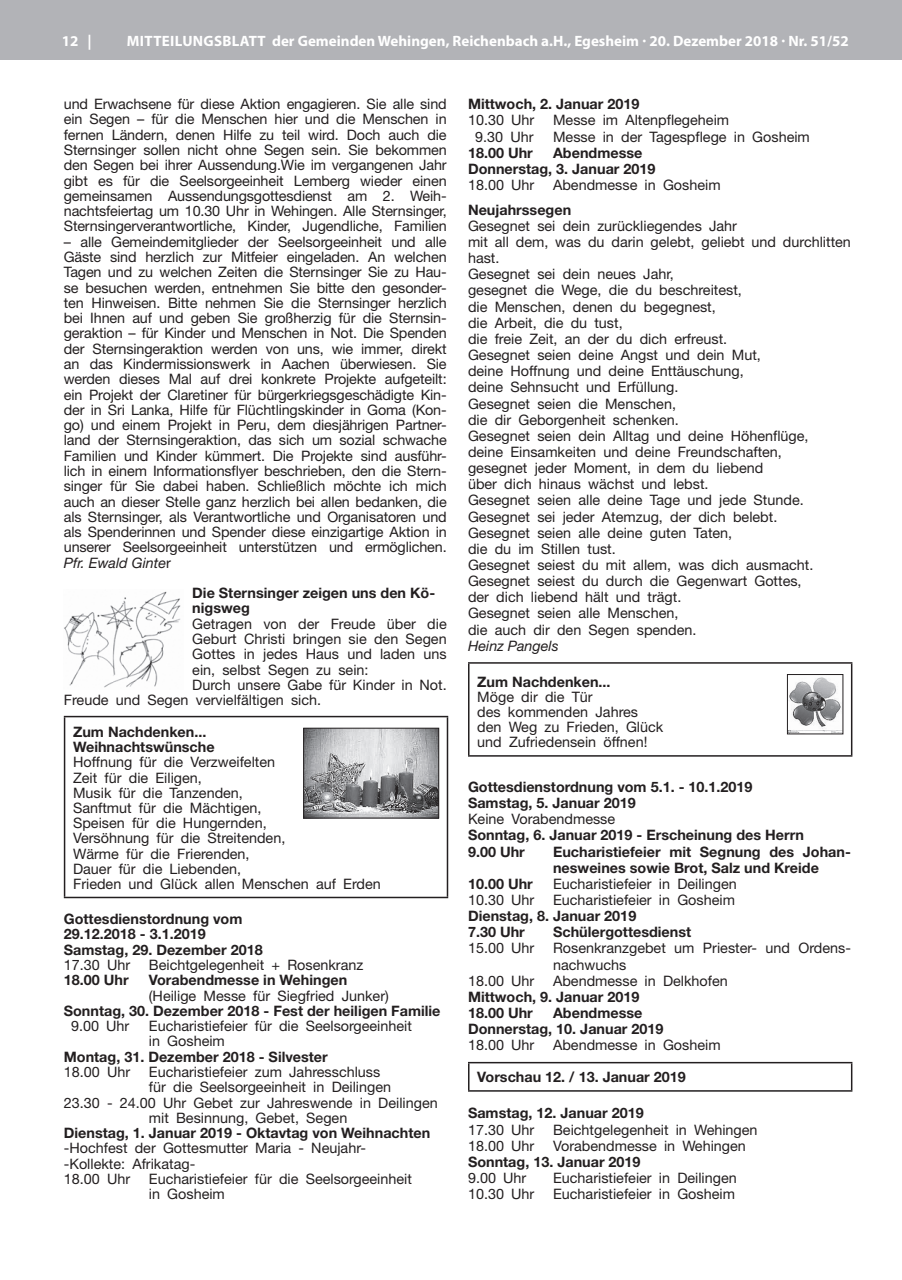
<style>
.page{position:relative;width:902px;height:1280px;background:#fff}
.page>*{position:absolute;margin:0;border:0;box-sizing:border-box;transform-origin:0 0}
.t1{font:700 15px "Myriad Pro";color:#fff}
.t2{font:14.4px/15.3px "Helvetica Neue";color:#231f20}
.t3{font:700 14.4px/16.2px "Helvetica Neue";color:#231f20}
.t4{font:italic 14.4px "Helvetica Neue";color:#231f20}
.s1{font-style:italic}
</style>
<div class="page">
<hr style="left:901px;top:0;width:1px;height:60px;background:#b2b3b7">
<div style="left:0;top:0;width:901px;height:60px;background:#b2b3b7"></div>
<img style="left:64px;top:591px;width:117px;height:97px">
<hr style="left:64px;top:716px;width:384px;height:1px;background:#231f20">
<hr style="left:64px;top:717px;width:1px;height:180px;background:#231f20">
<hr style="left:446px;top:717px;width:2px;height:180px;background:#231f20">
<hr style="left:64px;top:897px;width:384px;height:1px;background:#231f20">
<img style="left:305px;top:730px;width:132px;height:86px">
<div style="left:303px;top:728px;width:136px;height:90px;border:1px solid #231f20"></div>
<hr style="left:468px;top:662px;width:384px;height:2px;background:#231f20">
<hr style="left:468px;top:664px;width:1px;height:91px;background:#231f20">
<hr style="left:850px;top:664px;width:2px;height:91px;background:#231f20">
<hr style="left:468px;top:755px;width:384px;height:2px;background:#231f20">
<img style="left:789px;top:677px;width:52px;height:55px">
<div style="left:787px;top:674px;width:56px;height:60px;border:1px solid #231f20"></div>
<hr style="left:468px;top:1062px;width:384px;height:1px;background:#231f20">
<svg style="left:468px;top:1063px;width:1px;height:27px"></svg>
<hr style="left:850px;top:1063px;width:2px;height:27px;background:#231f20">
<hr style="left:468px;top:1090px;width:384px;height:2px;background:#231f20">
<p class="t1" style="left:62px;top:31px;width:31px">12 |</p>
<p class="t1" style="left:127px;top:31px;width:723px">MITTEILUNGSBLATT der Gemeinden Wehingen, Reichenbach a.H., Egesheim · 20. Dezember 2018 · Nr. 51/52</p>
<p class="t2" style="left:64px;top:96px;width:384px;text-align:justify">und Erwachsene für diese Aktion engagieren. Sie alle sind ein Segen – für die Menschen hier und die Menschen in fernen Ländern, denen Hilfe zu teil wird. Doch auch die Sternsinger sollen nicht ohne Segen sein. Sie bekommen den Segen bei ihrer Aussendung.Wie im vergangenen Jahr gibt es für die Seelsorgeeinheit Lemberg wieder einen gemeinsamen Aussendungsgottesdienst am 2. Weih&shy;nachtsfeiertag um 10.30 Uhr in Wehingen. Alle Sternsinger, Sternsingerverantwortliche, Kinder, Jugendliche, Familien</p>
<p class="t2" style="left:64px;top:234px;width:384px;text-align:justify">– alle Gemeindemitglieder der Seelsorgeeinheit und alle Gäste sind herzlich zur Mitfeier eingeladen. An welchen Tagen und zu welchen Zeiten die Sternsinger Sie zu Hau&shy;se besuchen werden, entnehmen Sie bitte den gesonder&shy;ten Hinweisen. Bitte nehmen Sie die Sternsinger herzlich bei Ihnen auf und geben Sie großherzig für die Sternsin&shy;geraktion – für Kinder und Menschen in Not. Die Spenden der Sternsingeraktion werden von uns, wie immer, direkt an das Kindermissionswerk in Aachen überwiesen. Sie werden dieses Mal auf drei konkrete Projekte aufgeteilt: ein Projekt der Claretiner für bürgerkriegsgeschädigte Kin&shy;der in Sri Lanka, Hilfe für Flüchtlingskinder in Goma (Kon&shy;go) und einem Projekt in Peru, dem diesjährigen Partner&shy;land der Sternsingeraktion, das sich um sozial schwache Familien und Kinder kümmert. Die Projekte sind ausführ&shy;lich in einem Informationsflyer beschrieben, den die Stern&shy;singer für Sie dabei haben. Schließlich möchte ich mich auch an dieser Stelle ganz herzlich bei allen bedanken, die als Sternsinger, als Verantwortliche und Organisatoren und als Spenderinnen und Spender diese einzigartige Aktion in unserer Seelsorgeeinheit unterstützen und ermöglichen.<br><span class="s1">Pfr. Ewald Ginte</span>r</p>
<p class="t3" style="left:192px;top:585px;width:244px;line-height:15.3px">Die Sternsinger zeigen uns den Kö&shy;nigsweg</p>
<p class="t2" style="left:192px;top:616px;width:256px">Getragen von der Freude über die</p>
<p class="t2" style="left:192px;top:631px;width:256px">Geburt Christi bringen sie den Segen</p>
<p class="t2" style="left:192px;top:646px;width:256px">Gottes in jedes Haus und laden uns</p>
<p class="t2" style="left:192px;top:662px;width:178px">ein, selbst Segen zu sein:</p>
<p class="t2" style="left:192px;top:677px;width:256px">Durch unsere Gabe für Kinder in Not.</p>
<p class="t2" style="left:64px;top:692px;width:259px">Freude und Segen vervielfältigen sich.</p>
<p class="t3" style="left:73px;top:724px;width:143px;line-height:15.1px">Zum Nachdenken...<br>Weihnachtswünsche</p>
<p class="t2" style="left:73px;top:754px;width:309px">Hoffnung für die Verzweifelten<br>Zeit für die Eiligen,<br>Musik für die Tanzenden,<br>Sanftmut für die Mächtigen,<br>Speisen für die Hungernden,<br>Versöhnung für die Streitenden,<br>Wärme für die Frierenden,<br>Dauer für die Liebenden,<br>Frieden und Glück allen Menschen auf Erden</p>
<p class="t3" style="left:64px;top:911px;width:200px;line-height:15.3px">Gottesdienstordnung vom<br>29.12.2018 - 3.1.2019<br>Samstag, 29. Dezember 2018</p>
<p class="t2" style="left:64px;top:957px;width:68px">17.30 Uhr</p>
<p class="t2" style="left:149px;top:957px;width:216px">Beichtgelegenheit + Rosenkranz</p>
<p class="t3" style="left:64px;top:972px;width:66px">18.00 Uhr</p>
<p class="t3" style="left:149px;top:972px;width:200px">Vorabendmesse in Wehingen</p>
<p class="t2" style="left:149px;top:988px;width:241px">(Heilige Messe für Siegfried Junker)</p>
<p class="t3" style="left:64px;top:1002px;width:378px">Sonntag, 30. Dezember 2018 - Fest der heiligen Familie</p>
<p class="t2" style="left:71px;top:1018px;width:60px">9.00 Uhr</p>
<p class="t2" style="left:149px;top:1018px;width:264px">Eucharistiefeier für die Seelsorgeeinheit in Gosheim</p>
<p class="t3" style="left:64px;top:1048px;width:265px">Montag, 31. Dezember 2018 - Silvester</p>
<p class="t2" style="left:64px;top:1064px;width:68px">18.00 Uhr</p>
<p class="t2" style="left:149px;top:1064px;width:233px">Eucharistiefeier zum Jahresschluss</p>
<p class="t2" style="left:149px;top:1079px;width:244px">für die Seelsorgeeinheit in Deilingen</p>
<p class="t2" style="left:64px;top:1095px;width:375px">23.30 - 24.00 Uhr Gebet zur Jahreswende in Deilingen</p>
<p class="t2" style="left:149px;top:1110px;width:200px">mit Besinnung, Gebet, Segen</p>
<p class="t3" style="left:64px;top:1125px;width:368px">Dienstag, 1. Januar 2019 - Oktavtag von Weihnachten</p>
<p class="t2" style="left:64px;top:1140px;width:303px">-Hochfest der Gottesmutter Maria - Neujahr--Kollekte: Afrikatag-<br>18.00 Uhr</p>
<p class="t2" style="left:149px;top:1171px;width:264px">Eucharistiefeier für die Seelsorgeeinheit in Gosheim</p>
<p class="t3" style="left:468px;top:96px;width:173px">Mittwoch, 2. Januar 2019</p>
<p class="t2" style="left:468px;top:112px;width:68px">10.30 Uhr</p>
<p class="t2" style="left:553px;top:112px;width:177px">Messe im Altenpflegeheim</p>
<p class="t2" style="left:475px;top:129px;width:60px">9.30 Uhr</p>
<p class="t2" style="left:553px;top:129px;width:258px">Messe in der Tagespflege in Gosheim</p>
<p class="t3" style="left:468px;top:144px;width:66px">18.00 Uhr</p>
<p class="t3" style="left:468px;top:144px;width:189px;text-indent:85px">Abendmesse<br>Donnerstag, 3. Januar 2019</p>
<p class="t2" style="left:468px;top:177px;width:68px">18.00 Uhr</p>
<p class="t2" style="left:553px;top:177px;width:169px">Abendmesse in Gosheim</p>
<p class="t3" style="left:468px;top:201px;width:105px">Neujahrssegen</p>
<p class="t2" style="left:468px;top:217px;width:384px;line-height:16.2px">Gesegnet sei dein zurückliegendes Jahr<br>mit all dem, was du darin gelebt, geliebt und durchlitten hast.<br>Gesegnet sei dein neues Jahr,<br>gesegnet die Wege, die du beschreitest,<br>die Menschen, denen du begegnest,<br>die Arbeit, die du tust,<br>die freie Zeit, an der du dich erfreust.<br>Gesegnet seien deine Angst und dein Mut,<br>deine Hoffnung und deine Enttäuschung,<br>deine Sehnsucht und Erfüllung.<br>Gesegnet seien die Menschen,<br>die dir Geborgenheit schenken.<br>Gesegnet seien dein Alltag und deine Höhenflüge,<br>deine Einsamkeiten und deine Freundschaften,<br>gesegnet jeder Moment, in dem du liebend<br>über dich hinaus wächst und lebst.<br>Gesegnet seien alle deine Tage und jede Stunde.<br>Gesegnet sei jeder Atemzug, der dich belebt.<br>Gesegnet seien alle deine guten Taten,<br>die du im Stillen tust.<br>Gesegnet seiest du mit allem, was dich ausmacht.<br>Gesegnet seiest du durch die Gegenwart Gottes,<br>der dich liebend hält und trägt.<br>Gesegnet seien alle Menschen,<br>die auch dir den Segen spenden.</p>
<p class="t4" style="left:468px;top:637px;width:92px">Heinz Pangels</p>
<p class="t3" style="left:477px;top:673px;width:135px">Zum Nachdenken...</p>
<p class="t2" style="left:477px;top:689px;width:188px">Möge dir die Tür<br>des kommenden Jahres den Weg zu Frieden, Glück und Zufriedensein öffnen!</p>
<p class="t3" style="left:468px;top:778px;width:286px">Gottesdienstordnung vom 5.1. - 10.1.2019<br>Samstag, 5. Januar 2019</p>
<p class="t2" style="left:468px;top:811px;width:149px">Keine Vorabendmesse</p>
<p class="t3" style="left:468px;top:827px;width:337px">Sonntag, 6. Januar 2019 - Erscheinung des Herrn<br>9.00 Uhr</p>
<p class="t3" style="left:553px;top:843px;width:299px">Eucharistiefeier mit Segnung des Johan&shy;nesweines sowie Brot, Salz und Kreide</p>
<p class="t3" style="left:468px;top:875px;width:66px">10.00 Uhr</p>
<p class="t2" style="left:553px;top:876px;width:185px">Eucharistiefeier in Deilingen</p>
<p class="t2" style="left:468px;top:892px;width:68px">10.30 Uhr</p>
<p class="t2" style="left:553px;top:892px;width:183px">Eucharistiefeier in Gosheim</p>
<p class="t3" style="left:468px;top:907px;width:170px">Dienstag, 8. Januar 2019<br>7.30 Uhr</p>
<p class="t3" style="left:553px;top:924px;width:140px">Schülergottesdienst</p>
<p class="t2" style="left:468px;top:940px;width:68px">15.00 Uhr</p>
<p class="t2" style="left:553px;top:940px;width:299px;line-height:16.2px">Rosenkranzgebet um Priester- und Ordens&shy;nachwuchs</p>
<p class="t2" style="left:468px;top:973px;width:68px">18.00 Uhr</p>
<p class="t2" style="left:553px;top:973px;width:176px">Abendmesse in Delkhofen</p>
<p class="t3" style="left:468px;top:988px;width:173px">Mittwoch, 9. Januar 2019<br>18.00 Uhr</p>
<p class="t3" style="left:468px;top:1004px;width:197px;text-indent:85px">Abendmesse<br>Donnerstag, 10. Januar 2019</p>
<p class="t2" style="left:468px;top:1037px;width:68px">18.00 Uhr</p>
<p class="t2" style="left:553px;top:1037px;width:169px">Abendmesse in Gosheim</p>
<p class="t3" style="left:477px;top:1069px;width:210px">Vorschau 12. / 13. Januar 2019</p>
<p class="t3" style="left:468px;top:1105px;width:177px">Samstag, 12. Januar 2019</p>
<p class="t2" style="left:468px;top:1121px;width:68px">17.30 Uhr</p>
<p class="t2" style="left:553px;top:1121px;width:206px">Beichtgelegenheit in Wehingen</p>
<p class="t2" style="left:468px;top:1138px;width:68px">18.00 Uhr</p>
<p class="t2" style="left:553px;top:1138px;width:194px">Vorabendmesse in Wehingen</p>
<p class="t3" style="left:468px;top:1153px;width:174px">Sonntag, 13. Januar 2019</p>
<p class="t2" style="left:468px;top:1170px;width:60px">9.00 Uhr</p>
<p class="t2" style="left:553px;top:1170px;width:185px">Eucharistiefeier in Deilingen</p>
<p class="t2" style="left:468px;top:1186px;width:68px">10.30 Uhr</p>
<p class="t2" style="left:553px;top:1186px;width:183px">Eucharistiefeier in Gosheim</p>
</div>
